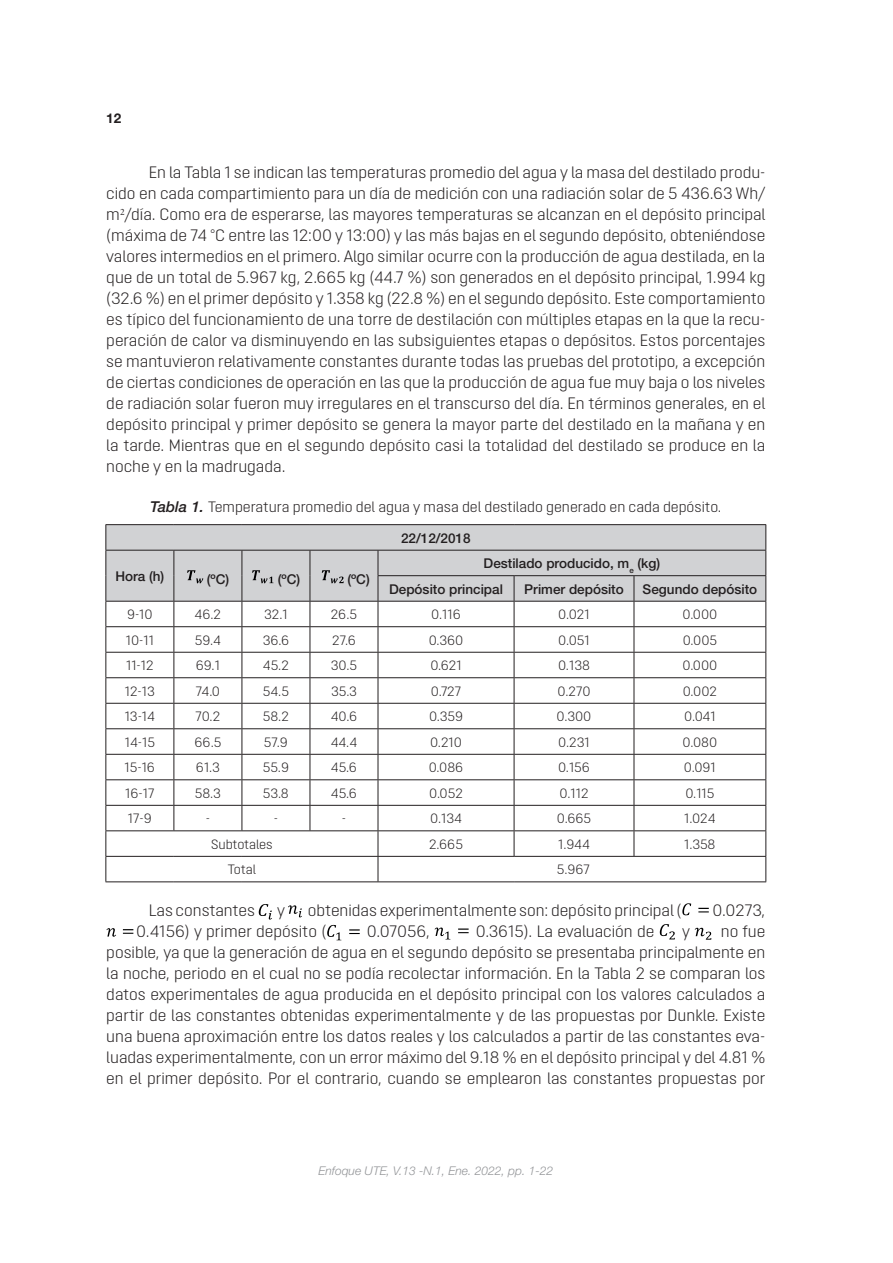
<style>
.page{position:relative;width:893px;height:1263px;background:#fff}
.page>*{position:absolute;margin:0;border:0;box-sizing:border-box;transform-origin:0 0}
.t1{font:300 16.5px/21px "Opinion Pro";color:#231f20;text-align:justify}
.t2{font:300 15px "Opinion Pro";color:#231f20}
.t3{font:300 13.5px "Opinion Pro";color:#231f20}
.t4{font:500 13.5px/25.5px "Helvetica Neue";color:#231f20}
.t5{font:700 13.5px "Helvetica Neue";color:#231f20}
.t6{font:italic 300 12px "Helvetica Neue";color:#939598}
.s1{font-family:"Helvetica Neue LT Std";font-weight:500;font-style:italic}
</style>
<div class="page">
<hr style="left:105px;top:524px;width:69px;height:1px;background:#231f20">
<hr style="left:174px;top:524px;width:68px;height:1px;background:#231f20">
<hr style="left:242px;top:524px;width:68px;height:1px;background:#231f20">
<hr style="left:310px;top:524px;width:68px;height:1px;background:#231f20">
<hr style="left:378px;top:524px;width:136px;height:1px;background:#231f20">
<hr style="left:514px;top:524px;width:120px;height:1px;background:#231f20">
<hr style="left:634px;top:524px;width:132px;height:1px;background:#231f20">
<svg style="left:105px;top:525px;width:661px;height:357px"></svg>
<svg style="left:259px;top:904px;width:13px;height:15px"></svg>
<svg style="left:288px;top:905px;width:14px;height:12px"></svg>
<svg style="left:682px;top:903px;width:9px;height:12px"></svg>
<svg style="left:698px;top:908px;width:11px;height:4px"></svg>
<svg style="left:106px;top:928px;width:10px;height:9px"></svg>
<svg style="left:123px;top:929px;width:11px;height:5px"></svg>
<svg style="left:327px;top:925px;width:14px;height:15px"></svg>
<svg style="left:349px;top:929px;width:11px;height:5px"></svg>
<svg style="left:435px;top:927px;width:15px;height:12px"></svg>
<svg style="left:458px;top:928px;width:11px;height:5px"></svg>
<svg style="left:660px;top:924px;width:15px;height:15px"></svg>
<svg style="left:695px;top:928px;width:16px;height:12px"></svg>
<p class="t5" style="left:106px;top:109px;width:17px">12</p>
<p class="t1" style="left:106px;top:162px;width:661px;text-indent:43px">En la Tabla 1 se indican las temperaturas promedio del agua y la masa del destilado produ&shy;cido en cada compartimiento para un día de medición con una radiación solar de 5 436.63 Wh/ m<sup>2</sup>/día. Como era de esperarse, las mayores temperaturas se alcanzan en el depósito principal (máxima de 74 °C entre las 12:00 y 13:00) y las más bajas en el segundo depósito, obteniéndose valores intermedios en el primero. Algo similar ocurre con la producción de agua destilada, en la que de un total de 5.967 kg, 2.665 kg (44.7 %) son generados en el depósito principal, 1.994 kg (32.6 %) en el primer depósito y 1.358 kg (22.8 %) en el segundo depósito. Este comportamiento es típico del funcionamiento de una torre de destilación con múltiples etapas en la que la recu&shy;peración de calor va disminuyendo en las subsiguientes etapas o depósitos. Estos porcentajes se mantuvieron relativamente constantes durante todas las pruebas del prototipo, a excepción de ciertas condiciones de operación en las que la producción de agua fue muy baja o los niveles de radiación solar fueron muy irregulares en el transcurso del día. En términos generales, en el depósito principal y primer depósito se genera la mayor parte del destilado en la mañana y en la tarde. Mientras que en el segundo depósito casi la totalidad del destilado se produce en la noche y en la madrugada.</p>
<p class="t2" style="left:150px;top:498px;width:573px"><span class="s1">Tabla 1.</span> Temperatura promedio del agua y masa del destilado generado en cada depósito.</p>
<p class="t4" style="left:401px;top:525px;width:71px">22/12/2018</p>
<p class="t4" style="left:115px;top:563px;width:51px">Hora (h)</p>
<p class="t4" style="left:207px;top:566px;width:24px">(ºC)</p>
<p class="t4" style="left:278px;top:566px;width:24px">(ºC)</p>
<p class="t4" style="left:347px;top:566px;width:24px">(ºC)</p>
<p class="t4" style="left:389px;top:550px;width:273px;text-indent:94px">Destilado producido, m<sub>e</sub> (kg)<br>Depósito principal</p>
<p class="t4" style="left:524px;top:576px;width:101px">Primer depósito</p>
<p class="t4" style="left:643px;top:576px;width:116px">Segundo depósito</p>
<p class="t3" style="left:127px;top:607px;width:27px">9-10</p>
<p class="t3" style="left:195px;top:607px;width:28px">46.2</p>
<p class="t3" style="left:264px;top:607px;width:25px">32.1</p>
<p class="t3" style="left:331px;top:607px;width:28px">26.5</p>
<p class="t3" style="left:431px;top:607px;width:31px">0.116</p>
<p class="t3" style="left:558px;top:607px;width:33px">0.021</p>
<p class="t3" style="left:682px;top:607px;width:36px">0.000</p>
<p class="t3" style="left:126px;top:632px;width:30px">10-11</p>
<p class="t3" style="left:195px;top:632px;width:28px">59.4</p>
<p class="t3" style="left:263px;top:632px;width:28px">36.6</p>
<p class="t3" style="left:332px;top:632px;width:25px">27.6</p>
<p class="t3" style="left:429px;top:632px;width:36px">0.360</p>
<p class="t3" style="left:558px;top:632px;width:33px">0.051</p>
<p class="t3" style="left:683px;top:632px;width:36px">0.005</p>
<p class="t3" style="left:126px;top:658px;width:29px">11-12</p>
<p class="t3" style="left:196px;top:658px;width:26px">69.1</p>
<p class="t3" style="left:263px;top:658px;width:28px">45.2</p>
<p class="t3" style="left:331px;top:658px;width:28px">30.5</p>
<p class="t3" style="left:430px;top:658px;width:33px">0.621</p>
<p class="t3" style="left:558px;top:658px;width:33px">0.138</p>
<p class="t3" style="left:682px;top:658px;width:36px">0.000</p>
<p class="t3" style="left:125px;top:683px;width:31px">12-13</p>
<p class="t3" style="left:196px;top:683px;width:26px">74.0</p>
<p class="t3" style="left:263px;top:683px;width:28px">54.5</p>
<p class="t3" style="left:331px;top:683px;width:27px">35.3</p>
<p class="t3" style="left:431px;top:683px;width:32px">0.727</p>
<p class="t3" style="left:558px;top:683px;width:34px">0.270</p>
<p class="t3" style="left:683px;top:683px;width:36px">0.002</p>
<p class="t3" style="left:125px;top:709px;width:32px">13-14</p>
<p class="t3" style="left:196px;top:709px;width:26px">70.2</p>
<p class="t3" style="left:263px;top:709px;width:28px">58.2</p>
<p class="t3" style="left:331px;top:709px;width:28px">40.6</p>
<p class="t3" style="left:429px;top:709px;width:36px">0.359</p>
<p class="t3" style="left:557px;top:709px;width:36px">0.300</p>
<p class="t3" style="left:684px;top:709px;width:33px">0.041</p>
<p class="t3" style="left:125px;top:734px;width:32px">14-15</p>
<p class="t3" style="left:194px;top:734px;width:28px">66.5</p>
<p class="t3" style="left:264px;top:734px;width:26px">57.9</p>
<p class="t3" style="left:331px;top:734px;width:28px">44.4</p>
<p class="t3" style="left:430px;top:734px;width:33px">0.210</p>
<p class="t3" style="left:558px;top:734px;width:33px">0.231</p>
<p class="t3" style="left:682px;top:734px;width:36px">0.080</p>
<p class="t3" style="left:125px;top:760px;width:32px">15-16</p>
<p class="t3" style="left:196px;top:760px;width:25px">61.3</p>
<p class="t3" style="left:263px;top:760px;width:28px">55.9</p>
<p class="t3" style="left:331px;top:760px;width:28px">45.6</p>
<p class="t3" style="left:429px;top:760px;width:36px">0.086</p>
<p class="t3" style="left:558px;top:760px;width:33px">0.156</p>
<p class="t3" style="left:684px;top:760px;width:33px">0.091</p>
<p class="t3" style="left:125px;top:785px;width:31px">16-17</p>
<p class="t3" style="left:195px;top:785px;width:27px">58.3</p>
<p class="t3" style="left:263px;top:785px;width:27px">53.8</p>
<p class="t3" style="left:331px;top:785px;width:28px">45.6</p>
<p class="t3" style="left:429px;top:785px;width:35px">0.052</p>
<p class="t3" style="left:559px;top:785px;width:31px">0.112</p>
<p class="t3" style="left:685px;top:785px;width:31px">0.115</p>
<p class="t3" style="left:128px;top:811px;width:25px">17-9</p>
<p class="t3" style="left:206px;top:811px;width:6px">-</p>
<p class="t3" style="left:274px;top:811px;width:6px">-</p>
<p class="t3" style="left:342px;top:811px;width:6px">-</p>
<p class="t3" style="left:430px;top:811px;width:33px">0.134</p>
<p class="t3" style="left:557px;top:811px;width:36px">0.665</p>
<p class="t3" style="left:684px;top:811px;width:33px">1.024</p>
<p class="t3" style="left:211px;top:836px;width:63px">Subtotales</p>
<p class="t3" style="left:429px;top:836px;width:35px">2.665</p>
<p class="t3" style="left:558px;top:836px;width:33px">1.944</p>
<p class="t3" style="left:684px;top:836px;width:33px">1.358</p>
<p class="t3" style="left:228px;top:862px;width:29px">Total</p>
<p class="t3" style="left:557px;top:862px;width:35px">5.967</p>
<p class="t1" style="left:149px;top:900px;width:108px">Las constantes</p>
<p class="t1" style="left:277px;top:900px;width:9px">y</p>
<p class="t1" style="left:308px;top:900px;width:375px">obtenidas experimentalmente son: depósito principal (</p>
<p class="t1" style="left:713px;top:900px;width:54px">0.0273,</p>
<p class="t1" style="left:136px;top:921px;width:191px">0.4156) y primer depósito (</p>
<p class="t1" style="left:367px;top:921px;width:65px">0.07056,</p>
<p class="t1" style="left:476px;top:921px;width:180px">0.3615). La evaluación de</p>
<p class="t1" style="left:682px;top:921px;width:9px">y</p>
<p class="t1" style="left:106px;top:921px;width:661px;text-indent:614px">no fue posible, ya que la generación de agua en el segundo depósito se presentaba principalmente en la noche, periodo en el cual no se podía recolectar información. En la Tabla 2 se comparan los datos experimentales de agua producida en el depósito principal con los valores calculados a partir de las constantes obtenidas experimentalmente y de las propuestas por Dunkle. Existe una buena aproximación entre los datos reales y los calculados a partir de las constantes eva&shy;luadas experimentalmente, con un error máximo del 9.18 % en el depósito principal y del 4.81 % en el primer depósito. Por el contrario, cuando se emplearon las constantes propuestas por</p>
<p class="t6" style="left:319px;top:1163px;width:236px">Enfoque UTE, V.13 -N.1, Ene. 2022, pp. 1-22</p>
</div>
